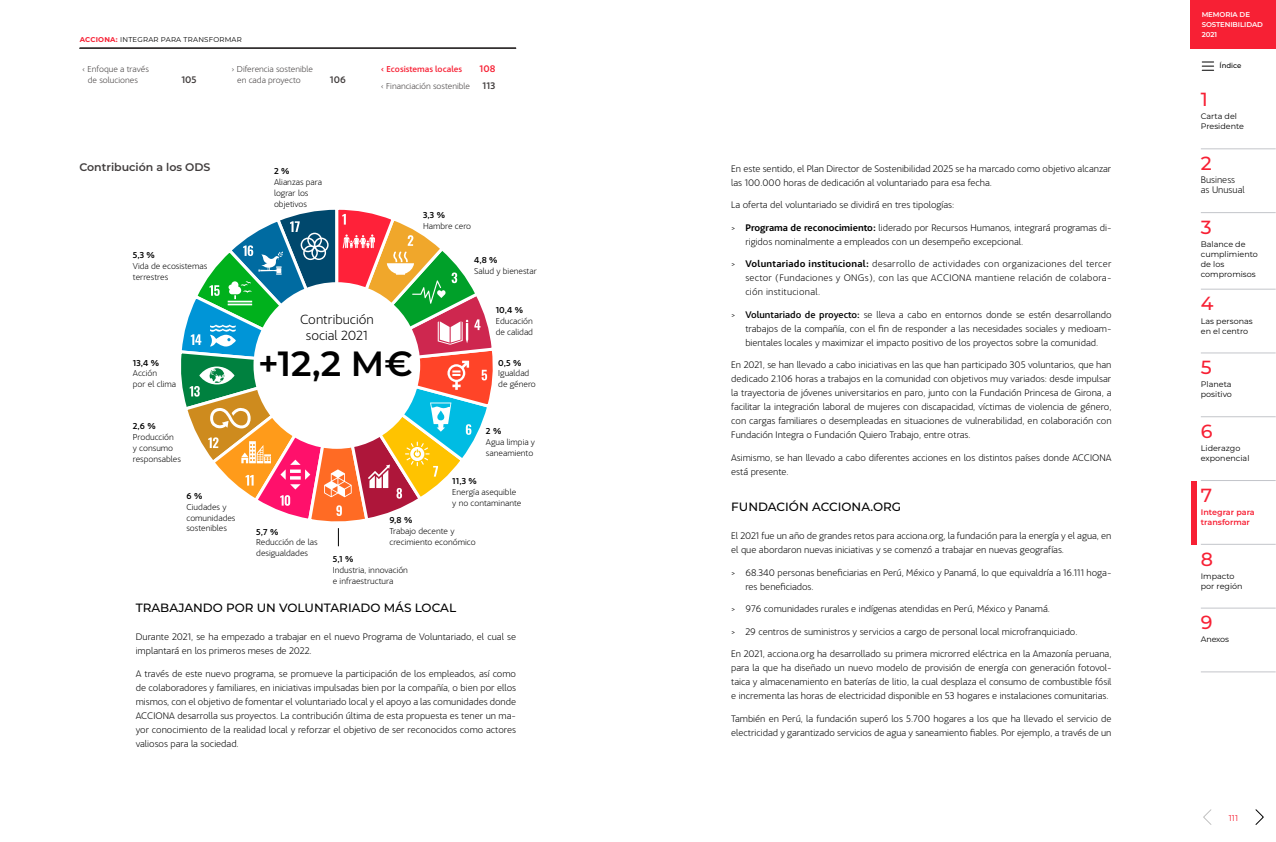
<style>
.page{position:relative;width:1276px;height:842px;background:#fff}
.page>*{position:absolute;margin:0;border:0;box-sizing:border-box;transform-origin:0 0}
.t1{font:600 35px "Montserrat";color:#000}
.t2{font:500 19px "Montserrat";color:#f72034}
.t3{font:200 14px/16.8px "Acciona";color:#000;text-align:center}
.t4{font:500 12px "Montserrat";color:#000}
.t5{font:600 11px "Montserrat";color:#413d3d}
.t6{font:200 10px/14px "Acciona";color:#000}
.t7{font:500 10px "Acciona";color:#413d3d}
.t8{font:500 10px "Acciona";color:#f72034}
.t9{font:200 9px/10.8px "Acciona";color:#000}
.t10{font:200 9px/11px "Acciona";color:#413d3d;text-align:center}
.t11{font:500 9px "Acciona";color:#000}
.t12{font:500 9px "Acciona";color:#f72034}
.t13{font:8.5px "Montserrat";color:#f72034}
.t14{font:8px/10px "Montserrat";color:#000}
.t15{font:600 8px/10px "Montserrat";color:#f72034}
.t16{font:7px "Montserrat";letter-spacing:.03em;color:#000}
.t17{font:600 7px/10px "Montserrat";letter-spacing:-.01em;color:#fff}
.t18{font:500 7px "Montserrat";color:#000}
.s1{font-weight:700;color:#f72034}
.s2{font-weight:500;font-size:10px}
.s3{font-weight:700}
.s4{font-weight:500}
</style>
<div class="page">
<svg style="left:1255px;top:809px;width:9px;height:16px"></svg>
<svg style="left:1203px;top:809px;width:9px;height:16px"></svg>
<div style="left:1191px;top:0;width:85px;height:48px;background:#f72034"></div>
<svg style="left:1202px;top:61px;width:11px;height:10px"></svg>
<div style="left:1191px;top:481px;width:5px;height:64px;background:#f72034"></div>
<hr style="left:1200px;top:149px;width:75px;height:1px;background:#c3c5ca">
<hr style="left:1200px;top:212px;width:75px;height:1px;background:#c3c5ca">
<hr style="left:1200px;top:289px;width:75px;height:1px;background:#c3c5ca">
<hr style="left:1200px;top:353px;width:75px;height:1px;background:#c3c5ca">
<hr style="left:1200px;top:417px;width:75px;height:1px;background:#c3c5ca">
<hr style="left:1200px;top:480px;width:75px;height:1px;background:#c3c5ca">
<hr style="left:1200px;top:544px;width:75px;height:1px;background:#c3c5ca">
<hr style="left:1200px;top:608px;width:75px;height:1px;background:#c3c5ca">
<hr style="left:1200px;top:672px;width:75px;height:1px;background:#c3c5ca">
<hr style="left:80px;top:48px;width:436px;height:1px;background:#413d3d">
<svg style="left:181px;top:209px;width:312px;height:337px"></svg>
<p class="t16" style="left:80px;top:35px;width:164px"><span class="s1">ACCIONA:</span> INTEGRAR PARA TRANSFORMAR</p>
<p class="t10" style="left:82px;top:63px;width:68px">‹ Enfoque a través de soluciones</p>
<p class="t7" style="left:181px;top:71px;width:17px">105</p>
<p class="t10" style="left:237px;top:63px;width:77px;text-align:left;text-indent:-6px">› Diferencia sostenible en cada proyecto</p>
<p class="t7" style="left:330px;top:71px;width:18px">106</p>
<p class="t12" style="left:381px;top:62px;width:83px">‹ Ecosistemas locales</p>
<p class="t8" style="left:479px;top:61px;width:17px">108</p>
<p class="t10" style="left:381px;top:80px;width:116px">‹ Financiación sostenible <span class="s2">113</span></p>
<p class="t5" style="left:79px;top:159px;width:133px">Contribución a los ODS</p>
<p class="t6" style="left:731px;top:160px;width:382px">En este sentido, el Plan Director de Sostenibilidad 2025 se ha marcado como objetivo alcanzar las 100.000 horas de dedicación al voluntariado para esa fecha.</p>
<p class="t6" style="left:731px;top:197px;width:224px">La oferta del voluntariado se dividirá en tres tipologías:</p>
<p class="t6" style="left:745px;top:219px;width:368px;text-indent:-14px">&gt; <span class="s3">Programa de reconocimiento:</span> liderado por Recursos Humanos, integrará programas di&shy;rigidos nominalmente a empleados con un desempeño excepcional.</p>
<p class="t6" style="left:745px;top:256px;width:368px;text-align:justify;text-indent:-14px">&gt; <span class="s3">Voluntariado institucional:</span> desarrollo de actividades con organizaciones del tercer sector (Fundaciones y ONGs), con las que ACCIONA mantiene relación de colabora&shy;ción institucional.</p>
<p class="t6" style="left:745px;top:306px;width:368px;text-align:justify;text-indent:-14px">&gt; <span class="s4">Voluntariado de proyecto:</span> se lleva a cabo en entornos donde se estén desarrollando trabajos de la compañía, con el fin de responder a las necesidades sociales y medioam&shy;bientales locales y maximizar el impacto positivo de los proyectos sobre la comunidad.</p>
<p class="t6" style="left:731px;top:357px;width:382px;text-align:justify">En 2021, se han llevado a cabo iniciativas en las que han participado 305 voluntarios, que han dedicado 2.106 horas a trabajos en la comunidad con objetivos muy variados: desde impulsar la trayectoria de jóvenes universitarios en paro, junto con la Fundación Princesa de Girona, a facilitar la integración laboral de mujeres con discapacidad, víctimas de violencia de género, con cargas familiares o desempleadas en situaciones de vulnerabilidad, en colaboración con Fundación Integra o Fundación Quiero Trabajo, entre otras.</p>
<p class="t6" style="left:731px;top:449px;width:382px">Asimismo, se han llevado a cabo diferentes acciones en los distintos países donde ACCIONA está presente.</p>
<p class="t4" style="left:731px;top:499px;width:171px">FUNDACIÓN ACCIONA.ORG</p>
<p class="t6" style="left:731px;top:528px;width:382px">El 2021 fue un año de grandes retos para acciona.org, la fundación para la energía y el agua, en el que abordaron nuevas iniciativas y se comenzó a trabajar en nuevas geografías.</p>
<p class="t6" style="left:745px;top:565px;width:368px;text-indent:-14px">&gt; 68.340 personas beneficiarias en Perú, México y Panamá, lo que equivaldría a 16.111 hoga&shy;res beneficiados.</p>
<p class="t6" style="left:731px;top:601px;width:320px">&gt; 976 comunidades rurales e indígenas atendidas en Perú, México y Panamá.</p>
<p class="t6" style="left:731px;top:624px;width:348px">&gt; 29 centros de suministros y servicios a cargo de personal local microfranquiciado.</p>
<p class="t6" style="left:731px;top:646px;width:382px;text-align:justify">En 2021, acciona.org ha desarrollado su primera microrred eléctrica en la Amazonía peruana, para la que ha diseñado un nuevo modelo de provisión de energía con generación fotovol&shy;taica y almacenamiento en baterías de litio, la cual desplaza el consumo de combustible fósil e incrementa las horas de electricidad disponible en 53 hogares e instalaciones comunitarias.</p>
<p class="t6" style="left:731px;top:711px;width:382px">También en Perú, la fundación superó los 5.700 hogares a los que ha llevado el servicio de electricidad y garantizado servicios de agua y saneamiento fiables. Por ejemplo, a través de un</p>
<p class="t11" style="left:274px;top:164px;width:17px">2 %</p>
<p class="t9" style="left:274px;top:176px;width:50px">Alianzas para lograr los objetivos</p>
<p class="t11" style="left:423px;top:208px;width:24px">3,3 %</p>
<p class="t9" style="left:423px;top:220px;width:50px">Hambre cero</p>
<p class="t11" style="left:133px;top:248px;width:24px">5,3 %</p>
<p class="t9" style="left:133px;top:260px;width:76px">Vida de ecosistemas terrestres</p>
<p class="t11" style="left:474px;top:253px;width:25px">4,8 %</p>
<p class="t9" style="left:474px;top:265px;width:64px">Salud y bienestar</p>
<p class="t11" style="left:496px;top:303px;width:29px">10,4 %</p>
<p class="t9" style="left:496px;top:315px;width:39px">Educación de calidad</p>
<p class="t11" style="left:498px;top:355px;width:25px">0,5 %</p>
<p class="t9" style="left:498px;top:367px;width:39px">Igualdad de género</p>
<p class="t11" style="left:486px;top:424px;width:17px">2 %</p>
<p class="t9" style="left:486px;top:436px;width:51px">Agua limpia y saneamiento</p>
<h3 class="t3" style="left:300px;top:310px;width:75px">Contribución social 2021</h3>
<h1 class="t1" style="left:258px;top:339px;width:156px">+12,2 M€</h1>
<p class="t11" style="left:133px;top:355px;width:28px">13,4 %</p>
<p class="t9" style="left:133px;top:367px;width:45px">Acción<br>por el clima</p>
<p class="t11" style="left:133px;top:419px;width:25px">2,6 %</p>
<p class="t9" style="left:133px;top:431px;width:49px">Producción<br>y consumo responsables</p>
<p class="t11" style="left:452px;top:474px;width:26px">11,3 %</p>
<p class="t9" style="left:452px;top:486px;width:71px">Energía asequible y no contaminante</p>
<p class="t11" style="left:186px;top:489px;width:18px">6 %</p>
<p class="t9" style="left:186px;top:501px;width:51px">Ciudades y comunidades sostenibles</p>
<p class="t11" style="left:389px;top:513px;width:25px">9,8 %</p>
<p class="t9" style="left:389px;top:525px;width:88px">Trabajo decente y crecimiento económico</p>
<p class="t11" style="left:256px;top:524px;width:24px">5,7 %</p>
<p class="t9" style="left:256px;top:536px;width:63px">Reducción de las desigualdades</p>
<p class="t11" style="left:333px;top:552px;width:23px">5,1 %</p>
<p class="t9" style="left:333px;top:564px;width:77px">Industria, innovación e infraestructura</p>
<p class="t4" style="left:136px;top:599px;width:322px">TRABAJANDO POR UN VOLUNTARIADO MÁS LOCAL</p>
<p class="t6" style="left:136px;top:629px;width:382px">Durante 2021, se ha empezado a trabajar en el nuevo Programa de Voluntariado, el cual se implantará en los primeros meses de 2022.</p>
<p class="t6" style="left:136px;top:665px;width:382px;text-align:justify">A través de este nuevo programa, se promueve la participación de los empleados, así como de colaboradores y familiares, en iniciativas impulsadas bien por la compañía, o bien por ellos mismos, con el objetivo de fomentar el voluntariado local y el apoyo a las comunidades donde ACCIONA desarrolla sus proyectos. La contribución última de esta propuesta es tener un ma&shy;yor conocimiento de la realidad local y reforzar el objetivo de ser reconocidos como actores valiosos para la sociedad.</p>
<p class="t17" style="left:1201px;top:10px;width:63px">MEMORIA DE<br>SOSTENIBILIDAD<br>2021</p>
<p class="t18" style="left:1219px;top:61px;width:23px">Índice</p>
<h2 class="t2" style="left:1200px;top:86px;width:9px">1</h2>
<p class="t14" style="left:1200px;top:111px;width:45px">Carta del<br>Presidente</p>
<h2 class="t2" style="left:1200px;top:150px;width:12px">2</h2>
<p class="t6" style="left:1200px;top:174px;width:45px;line-height:10px">Business as Unusual</p>
<h2 class="t2" style="left:1200px;top:214px;width:12px">3</h2>
<p class="t14" style="left:1200px;top:239px;width:59px">Balance de cumplimiento de los compromisos</p>
<h2 class="t2" style="left:1200px;top:290px;width:14px">4</h2>
<p class="t14" style="left:1200px;top:315px;width:53px">Las personas en el centro</p>
<h2 class="t2" style="left:1200px;top:354px;width:12px">5</h2>
<p class="t14" style="left:1200px;top:379px;width:33px">Planeta positivo</p>
<h2 class="t2" style="left:1200px;top:418px;width:13px">6</h2>
<p class="t14" style="left:1200px;top:443px;width:50px">Liderazgo exponencial</p>
<h2 class="t2" style="left:1200px;top:482px;width:13px">7</h2>
<p class="t15" style="left:1200px;top:507px;width:55px">Integrar para transformar</p>
<h2 class="t2" style="left:1200px;top:545px;width:14px">8</h2>
<p class="t14" style="left:1200px;top:570px;width:43px">Impacto por región</p>
<h2 class="t2" style="left:1200px;top:609px;width:13px">9</h2>
<p class="t14" style="left:1200px;top:634px;width:30px">Anexos</p>
<p class="t13" style="left:1228px;top:812px;width:11px">111</p>
</div>
